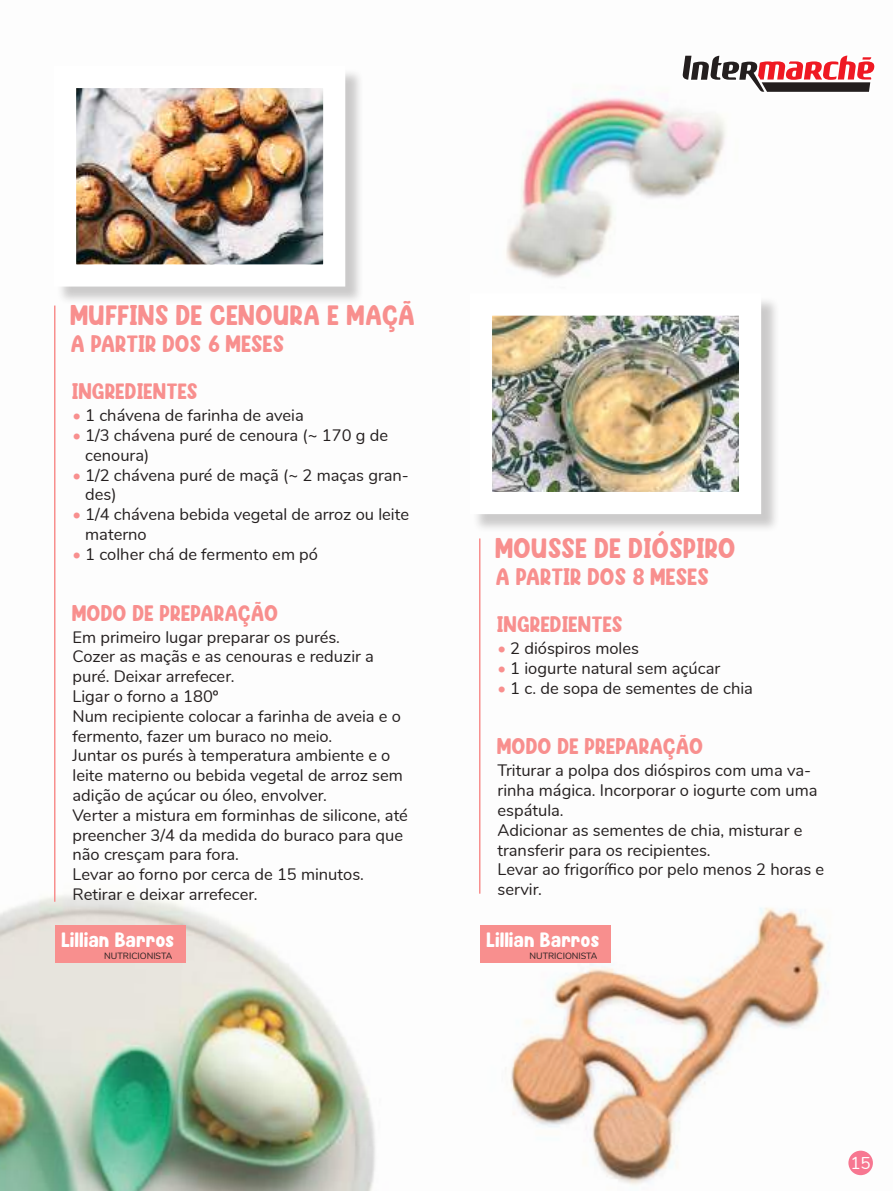
<style>
.page{position:relative;width:893px;height:1191px;background:#fff}
.page>*{position:absolute;margin:0;border:0;box-sizing:border-box;transform-origin:0 0}
.t1{font:28.5px "Milk Kids";color:#f88f8e}
.t2{font:24px "Milk Kids";color:#f88f8e}
.t3{font:22.65px "Milk Kids";color:#f88f8e}
.t4{font:22.5px "Milk Kids";color:#f88f8e}
.t5{font:21.15px "Milk Kids";color:#fff}
.t6{font:16.95px "Nunito";color:#fff}
.t7{font:16.5px/19.8px "Nunito";color:#241f1f}
.t8{font:9px "Nunito";color:#241f1f}
.s1{color:#f88f8e}
</style>
<div class="page">
<img style="left:0;top:92px;width:873px;height:1099px">
<svg style="left:681px;top:55px;width:194px;height:39px"></svg>
<hr style="left:479px;top:538px;width:1px;height:355px;background:#f88f8e">
<hr style="left:54px;top:305px;width:2px;height:596px;background:#f88f8e">
<div style="left:472px;top:296px;width:308px;height:237px;background:#241f1f;opacity:.23"></div>
<img style="left:493px;top:316px;width:245px;height:175px">
<div style="left:56px;top:68px;width:308px;height:237px;background:#241f1f;opacity:.23"></div>
<img style="left:77px;top:89px;width:245px;height:174px">
<div style="left:480px;top:925px;width:131px;height:37px;background:#f88f8e"></div>
<div style="left:55px;top:925px;width:130px;height:37px;background:#f88f8e"></div>
<div style="left:848px;top:1150px;width:25px;height:25px;background:#f77791;border-radius:50%"></div>
<h1 class="t1" style="left:71px;top:298px;width:347px">MUFFINS DE CENOURA E MAÇÃ</h1>
<h2 class="t2" style="left:71px;top:329px;width:216px">A PARTIR DOS 6 MESES</h2>
<h3 class="t4" style="left:73px;top:378px;width:45px">INGREDIENTES</h3>
<p class="t7" style="left:73px;top:405px;width:233px"><span class="s1">•</span> 1 chávena de farinha de aveia</p>
<p class="t7" style="left:85px;top:424px;width:304px;text-indent:-13px"><span class="s1">•</span> 1/3 chávena puré de cenoura (~ 170 g de cenoura)</p>
<p class="t7" style="left:85px;top:464px;width:325px;text-indent:-13px"><span class="s1">•</span> 1/2 chávena puré de maçã (~ 2 maças gran&shy;des)</p>
<p class="t7" style="left:85px;top:504px;width:325px;text-indent:-13px"><span class="s1">•</span> 1/4 chávena bebida vegetal de arroz ou leite materno</p>
<p class="t7" style="left:73px;top:543px;width:247px"><span class="s1">•</span> 1 colher chá de fermento em pó</p>
<h3 class="t3" style="left:73px;top:599px;width:29px">MODO</h3>
<h3 class="t3" style="left:133px;top:599px;width:120px">DE PREPARAÇÃO</h3>
<p class="t7" style="left:73px;top:626px;width:337px">Em primeiro lugar preparar os purés.<br>Cozer as maçãs e as cenouras e reduzir a puré. Deixar arrefecer.<br>Ligar o forno a 180º<br>Num recipiente colocar a farinha de aveia e o fermento, fazer um buraco no meio.<br>Juntar os purés à temperatura ambiente e o leite materno ou bebida vegetal de arroz sem adição de açúcar ou óleo, envolver.<br>Verter a mistura em forminhas de silicone, até preencher 3/4 da medida do buraco para que não cresçam para fora.<br>Levar ao forno por cerca de 15 minutos.<br>Retirar e deixar arrefecer.</p>
<p class="t5" style="left:62px;top:927px;width:115px">LILLIAN BARROS</p>
<p class="t8" style="left:104px;top:948px;width:69px">NUTRICIONISTA</p>
<h1 class="t1" style="left:496px;top:530px;width:242px">MOUSSE DE DIÓSPIRO</h1>
<h2 class="t2" style="left:496px;top:562px;width:215px">A PARTIR DOS 8 MESES</h2>
<h3 class="t4" style="left:497px;top:611px;width:45px">INGREDIENTES</h3>
<p class="t7" style="left:497px;top:637px;width:143px"><span class="s1">•</span> 2 dióspiros moles</p>
<p class="t7" style="left:497px;top:657px;width:224px"><span class="s1">•</span> 1 iogurte natural sem açúcar</p>
<p class="t7" style="left:497px;top:677px;width:257px"><span class="s1">•</span> 1 c. de sopa de sementes de chia</p>
<h3 class="t3" style="left:497px;top:733px;width:29px">MODO</h3>
<h3 class="t3" style="left:558px;top:733px;width:120px">DE PREPARAÇÃO</h3>
<p class="t7" style="left:497px;top:760px;width:328px">Triturar a polpa dos dióspiros com uma va&shy;rinha mágica. Incorporar o iogurte com uma espátula.<br>Adicionar as sementes de chia, misturar e transferir para os recipientes.<br>Levar ao frigorífico por pelo menos 2 horas e servir.</p>
<p class="t5" style="left:487px;top:927px;width:115px">LILLIAN BARROS</p>
<p class="t8" style="left:529px;top:948px;width:69px">NUTRICIONISTA</p>
<p class="t6" style="left:850px;top:1150px;width:22px">15</p>
</div>
